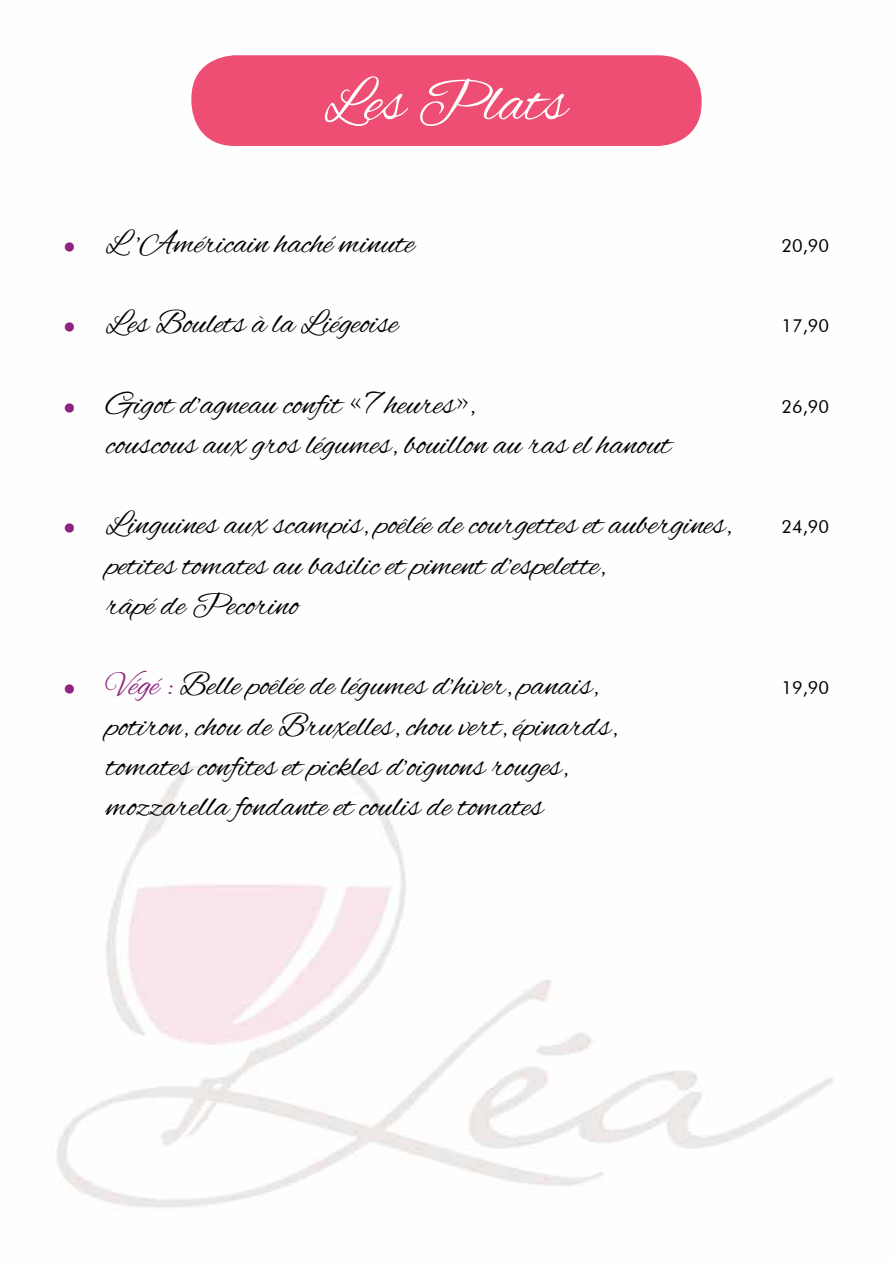
<style>
.page{position:relative;width:893px;height:1263px;background:#fff}
.page>*{position:absolute;margin:0;border:0;box-sizing:border-box;transform-origin:0 0}
.t1{font:63px "Alex Brush";color:#fff}
.t2{font:33.6px/40.2px "Alex Brush";color:#000}
.t3{font:18px "Futura BT";color:#000}
.s1{font-size:21.15px;color:#8e2480}
.s2{color:#8e2480}
</style>
<div class="page">
<img style="left:56px;top:55px;width:777px;height:1153px">
<div style="left:191px;top:55px;width:511px;height:91px;background:#ef4e74;border-radius:44px"></div>
<h1 class="t1" style="left:325px;top:67px;width:243px">Les Plats</h1>
<p class="t2" style="left:64px;top:225px;width:352px"><span class="s1">•</span> L ’Américain haché minute</p>
<p class="t3" style="left:781px;top:234px;width:49px">20,90</p>
<p class="t2" style="left:64px;top:305px;width:336px"><span class="s1">•</span> Les Boulets à la Liégeoise</p>
<p class="t3" style="left:781px;top:315px;width:49px">17,90</p>
<p class="t2" style="left:64px;top:386px;width:413px"><span class="s1">•</span> Gigot d’agneau confit «7 heures»,</p>
<p class="t3" style="left:781px;top:395px;width:49px">26,90</p>
<p class="t2" style="left:106px;top:426px;width:566px">couscous aux gros légumes, bouillon au ras el hanout</p>
<p class="t2" style="left:64px;top:507px;width:669px"><span class="s1">•</span> Linguines aux scampis, poêlée de courgettes et aubergines,</p>
<p class="t3" style="left:781px;top:516px;width:49px">24,90</p>
<p class="t2" style="left:106px;top:547px;width:501px">petites tomates au basilic et piment d’espelette, râpé de Pecorino</p>
<p class="t2" style="left:64px;top:668px;width:536px"><span class="s1">•</span> <span class="s2">Végé :</span> Belle poêlée de légumes d’hiver, panais,</p>
<p class="t3" style="left:781px;top:677px;width:49px">19,90</p>
<p class="t2" style="left:106px;top:708px;width:513px">potiron, chou de Bruxelles, chou vert, épinards, tomates confites et pickles d’oignons rouges, mozzarella fondante et coulis de tomates</p>
</div>
